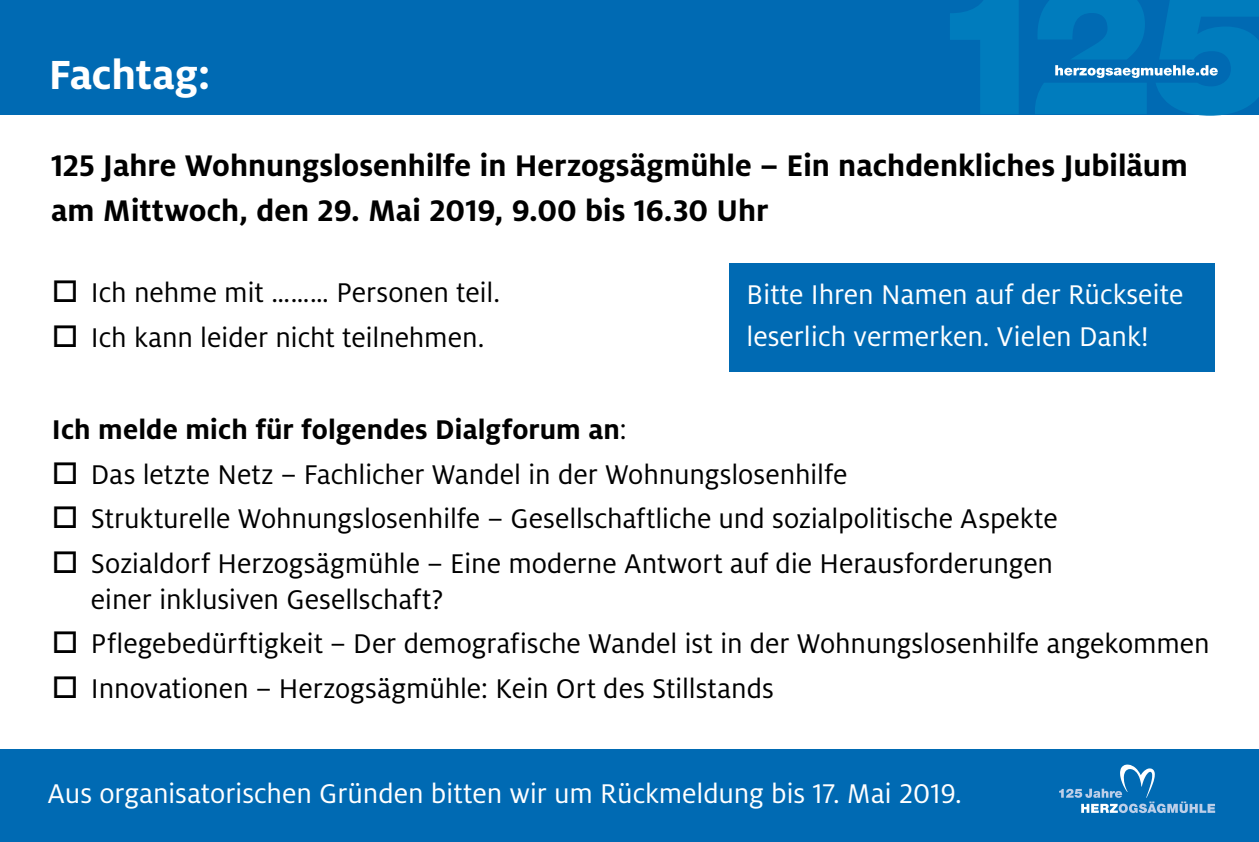
<style>
.page{position:relative;width:1259px;height:842px;background:#fff}
.page>*{position:absolute;margin:0;border:0;box-sizing:border-box;transform-origin:0 0}
.t1{font:700 45px "Milo Pro";letter-spacing:-.005em;color:#fff}
.t2{font:700 33px/45px "Milo Pro";letter-spacing:-.005em;color:#000}
.t3{font:30px/36px "Milo Pro";letter-spacing:-.005em;color:#000}
.t4{font:30px/42px "Milo Pro";color:#fff}
.t5{font:700 30px "Milo Pro";letter-spacing:.005em;color:#000}
.s1{font-weight:400}
</style>
<div class="page">
<div style="left:0;top:0;width:1259px;height:115px;background:#006ab3"></div>
<svg style="left:950px;top:0;width:309px;height:116px"></svg>
<div style="left:0;top:750px;width:1259px;height:92px;background:#006ab3"></div>
<svg style="left:1059px;top:764px;width:156px;height:49px"></svg>
<div style="left:729px;top:264px;width:486px;height:108px;background:#006ab3"></div>
<h1 class="t1" style="left:49px;top:49px;width:163px">Fachtag:</h1>
<p class="t2" style="left:51px;top:143px;width:1138px">125 Jahre Wohnungslosenhilfe in Herzogsägmühle – Ein nachdenkliches Jubiläum am Mittwoch, den 29. Mai 2019, 9.00 bis 16.30 Uhr</p>
<p class="t3" style="left:52px;top:275px;width:450px">□ Ich nehme mit ……… Personen teil.</p>
<p class="t3" style="left:52px;top:320px;width:434px">□ Ich kann leider nicht teilnehmen.</p>
<p class="t4" style="left:746px;top:274px;width:439px">Bitte Ihren Namen auf der Rückseite leserlich vermerken. Vielen Dank!</p>
<p class="t5" style="left:52px;top:413px;width:576px">Ich melde mich für folgendes Dialgforum an<span class="s1">:</span></p>
<p class="t3" style="left:52px;top:457px;width:797px">□ Das letzte Netz – Fachlicher Wandel in der Wohnungslosenhilfe</p>
<p class="t3" style="left:52px;top:501px;width:1007px">□ Strukturelle Wohnungslosenhilfe – Gesellschaftliche und sozialpolitische Aspekte</p>
<p class="t3" style="left:91px;top:546px;width:964px;text-indent:-39px">□ Sozialdorf Herzogsägmühle – Eine moderne Antwort auf die Herausforderungen einer inklusiven Gesellschaft?</p>
<p class="t3" style="left:52px;top:626px;width:1159px">□ Pflegebedürftigkeit – Der demografische Wandel ist in der Wohnungslosenhilfe angekommen</p>
<p class="t3" style="left:52px;top:671px;width:723px">□ Innovationen – Herzogsägmühle: Kein Ort des Stillstands</p>
<p class="t4" style="left:48px;top:773px;width:915px">Aus organisatorischen Gründen bitten wir um Rückmeldung bis 17. Mai 2019.</p>
</div>
